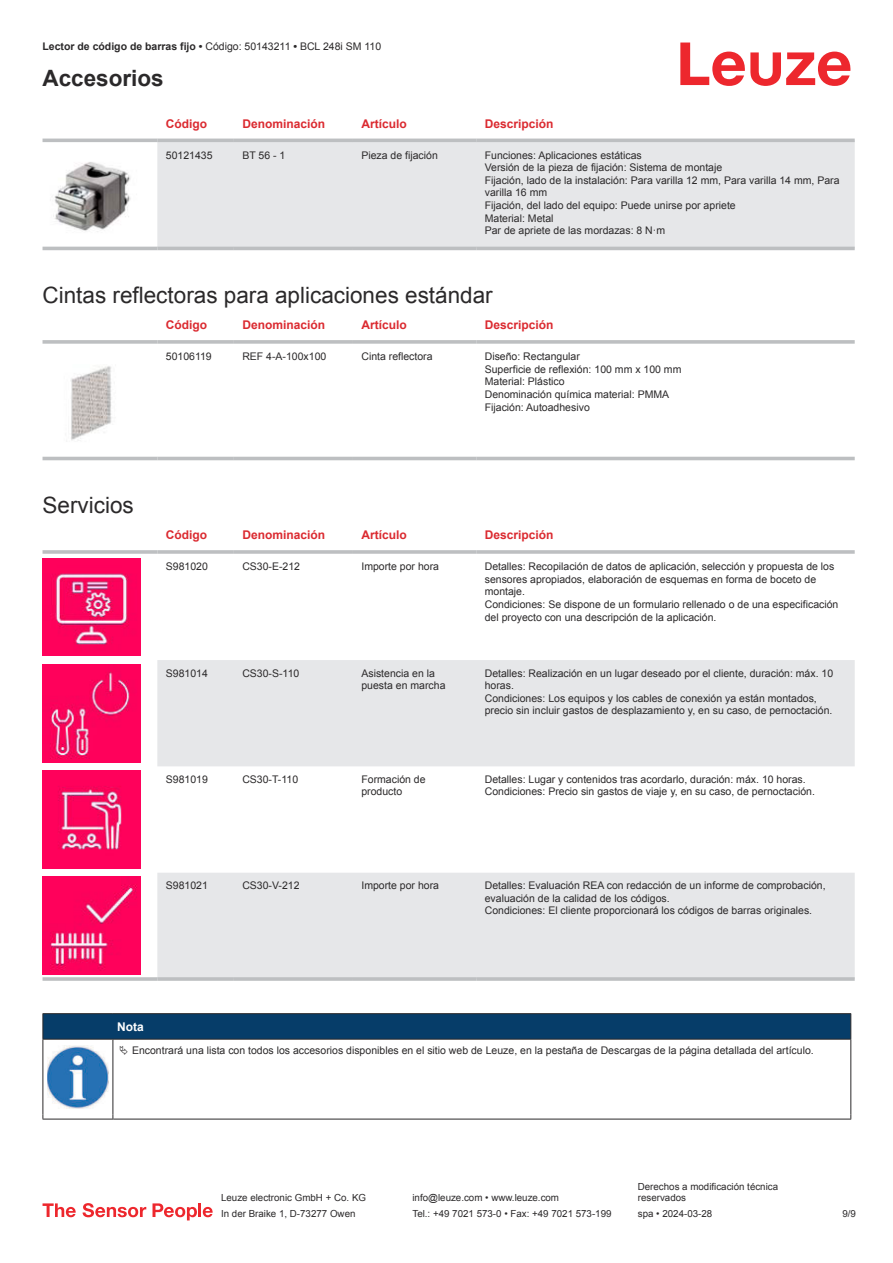
<style>
.page{position:relative;width:893px;height:1263px;background:#fff}
.page>*{position:absolute;margin:0;border:0;box-sizing:border-box;transform-origin:0 0}
.t1{font:22.5px "Arial";color:#2b292a}
.t2{font:700 22.5px "Arial";color:#2b292a}
.t3{font:700 12px "Arial";color:#db2a30}
.t4{font:700 12px "Arial";color:#fff}
.t5{font:10.5px/12.6px "Arial";color:#2b292a}
.t6{font:700 10.5px "Arial";color:#2b292a}
.t7{font:9.75px/11.7px "Arial";color:#2b292a}
.s1{font-weight:400}
</style>
<div class="page">
<svg style="left:680px;top:43px;width:170px;height:43px"></svg>
<svg style="left:43px;top:138px;width:812px;height:113px"></svg>
<div style="left:157px;top:142px;width:698px;height:105px;background:#e6e7e9"></div>
<hr style="left:43px;top:139px;width:114px;height:3px;background:#bdbfc1">
<hr style="left:157px;top:139px;width:77px;height:3px;background:#bdbfc1">
<hr style="left:234px;top:139px;width:119px;height:3px;background:#bdbfc1">
<hr style="left:353px;top:139px;width:123px;height:3px;background:#bdbfc1">
<hr style="left:476px;top:139px;width:379px;height:3px;background:#bdbfc1">
<hr style="left:43px;top:247px;width:114px;height:3px;background:#bdbfc1">
<hr style="left:157px;top:247px;width:77px;height:3px;background:#bdbfc1">
<hr style="left:234px;top:247px;width:119px;height:3px;background:#bdbfc1">
<hr style="left:353px;top:247px;width:123px;height:3px;background:#bdbfc1">
<hr style="left:476px;top:247px;width:379px;height:3px;background:#bdbfc1">
<img style="left:43px;top:146px;width:97px;height:98px">
<div style="left:43px;top:456px;width:812px;height:5px;background:#eceded"></div>
<svg style="left:43px;top:340px;width:114px;height:4px"></svg>
<svg style="left:157px;top:340px;width:77px;height:4px"></svg>
<svg style="left:234px;top:340px;width:119px;height:4px"></svg>
<svg style="left:353px;top:340px;width:123px;height:4px"></svg>
<svg style="left:476px;top:340px;width:379px;height:4px;background:#c3c5c7"></svg>
<hr style="left:43px;top:457px;width:114px;height:3px;background:#bdbfc1">
<hr style="left:157px;top:457px;width:77px;height:3px;background:#bdbfc1">
<hr style="left:234px;top:457px;width:119px;height:3px;background:#bdbfc1">
<hr style="left:353px;top:457px;width:123px;height:3px;background:#bdbfc1">
<hr style="left:476px;top:457px;width:379px;height:3px;background:#bdbfc1">
<img style="left:71px;top:366px;width:41px;height:75px">
<svg style="left:157px;top:660px;width:698px;height:317px;fill:#e6e7e9"></svg>
<hr style="left:43px;top:550px;width:114px;height:4px;background:#bdbfc1">
<hr style="left:157px;top:550px;width:77px;height:4px;background:#c8cacc">
<hr style="left:234px;top:550px;width:119px;height:4px;background:#c3c5c7">
<hr style="left:353px;top:550px;width:123px;height:4px;background:#bdbfc1">
<hr style="left:476px;top:550px;width:379px;height:4px;background:#c8cacc">
<hr style="left:43px;top:977px;width:114px;height:4px;background:#bdbfc1">
<hr style="left:157px;top:977px;width:77px;height:4px;background:#c6c8ca">
<hr style="left:234px;top:977px;width:119px;height:4px;background:#bdbfc1">
<hr style="left:353px;top:977px;width:123px;height:4px;background:#bdbfc1">
<hr style="left:476px;top:977px;width:379px;height:4px;background:#c6c8ca">
<img style="left:43px;top:558px;width:97px;height:98px">
<img style="left:43px;top:664px;width:97px;height:98px">
<img style="left:43px;top:771px;width:97px;height:97px">
<img style="left:43px;top:877px;width:97px;height:98px">
<svg style="left:44px;top:1040px;width:806px;height:79px"></svg>
<hr style="left:43px;top:1013px;width:70px;height:1px;background:#2b292a">
<hr style="left:43px;top:1039px;width:70px;height:1px;background:#2b292a">
<hr style="left:113px;top:1013px;width:738px;height:1px;background:#2b292a">
<svg style="left:43px;top:1014px;width:808px;height:25px;background:#063c67"></svg>
<hr style="left:113px;top:1039px;width:738px;height:1px;background:#2b292a">
<hr style="left:43px;top:1039px;width:1px;height:75px;background:#2b292a">
<hr style="left:113px;top:1039px;width:1px;height:75px;background:#2b292a">
<hr style="left:850px;top:1039px;width:1px;height:75px;background:#2b292a">
<hr style="left:43px;top:1119px;width:70px;height:1px;background:#2b292a">
<hr style="left:113px;top:1119px;width:738px;height:1px;background:#2b292a">
<img style="left:47px;top:1045px;width:61px;height:63px">
<div style="left:115px;top:1040px;width:734px;height:20px;background:#fff"></div>
<svg style="left:43px;top:1203px;width:33px;height:14px"></svg>
<svg style="left:83px;top:1203px;width:63px;height:14px"></svg>
<svg style="left:153px;top:1203px;width:44px;height:17px"></svg>
<hr style="left:198px;top:1203px;width:3px;height:14px;background:#ed272d">
<svg style="left:203px;top:1207px;width:10px;height:10px"></svg>
<p class="t6" style="left:43px;top:43px;width:340px">Lector de código de barras fijo • <span class="s1">Código: 50143211</span> • <span class="s1">BCL 248i SM 110</span></p>
<h1 class="t2" style="left:43px;top:70px;width:123px">Accesorios</h1>
<p class="t3" style="left:166px;top:119px;width:43px">Código</p>
<p class="t3" style="left:242px;top:119px;width:84px">Denominación</p>
<p class="t3" style="left:361px;top:119px;width:47px">Artículo</p>
<p class="t3" style="left:485px;top:119px;width:70px">Descripción</p>
<p class="t5" style="left:166px;top:150px;width:48px">50121435</p>
<p class="t5" style="left:242px;top:150px;width:44px">BT 56 - 1</p>
<p class="t5" style="left:361px;top:150px;width:78px">Pieza de fijación</p>
<p class="t5" style="left:485px;top:150px;width:356px">Funciones: Aplicaciones estáticas<br>Versión de la pieza de fijación: Sistema de montaje<br>Fijación, lado de la instalación: Para varilla 12 mm, Para varilla 14 mm, Para varilla 16 mm<br>Fijación, del lado del equipo: Puede unirse por apriete<br>Material: Metal<br>Par de apriete de las mordazas: 8 N·m</p>
<h1 class="t1" style="left:43px;top:287px;width:452px">Cintas reflectoras para aplicaciones estándar</h1>
<p class="t3" style="left:166px;top:320px;width:43px">Código</p>
<p class="t3" style="left:242px;top:320px;width:84px">Denominación</p>
<p class="t3" style="left:361px;top:320px;width:47px">Artículo</p>
<p class="t3" style="left:485px;top:320px;width:70px">Descripción</p>
<p class="t5" style="left:166px;top:351px;width:47px">50106119</p>
<p class="t5" style="left:242px;top:351px;width:86px">REF 4-A-100x100</p>
<p class="t5" style="left:361px;top:351px;width:73px">Cinta reflectora</p>
<p class="t5" style="left:485px;top:351px;width:198px">Diseño: Rectangular<br>Superficie de reflexión: 100 mm x 100 mm<br>Material: Plástico<br>Denominación química material: PMMA<br>Fijación: Autoadhesivo</p>
<h1 class="t1" style="left:43px;top:497px;width:93px">Servicios</h1>
<p class="t3" style="left:166px;top:531px;width:43px">Código</p>
<p class="t3" style="left:242px;top:531px;width:84px">Denominación</p>
<p class="t3" style="left:361px;top:531px;width:47px">Artículo</p>
<p class="t3" style="left:485px;top:531px;width:70px">Descripción</p>
<p class="t5" style="left:166px;top:561px;width:44px">S981020</p>
<p class="t5" style="left:242px;top:561px;width:59px">CS30-E-212</p>
<p class="t5" style="left:361px;top:561px;width:79px">Importe por hora</p>
<p class="t5" style="left:485px;top:561px;width:355px">Detalles: Recopilación de datos de aplicación, selección y propuesta de los sensores apropiados, elaboración de esquemas en forma de boceto de montaje.<br>Condiciones: Se dispone de un formulario rellenado o de una especificación del proyecto con una descripción de la aplicación.</p>
<p class="t5" style="left:166px;top:667px;width:44px">S981014</p>
<p class="t5" style="left:242px;top:667px;width:58px">CS30-S-110</p>
<p class="t5" style="left:361px;top:667px;width:86px">Asistencia en la puesta en marcha</p>
<p class="t5" style="left:485px;top:667px;width:350px">Detalles: Realización en un lugar deseado por el cliente, duración: máx. 10 horas.<br>Condiciones: Los equipos y los cables de conexión ya están montados, precio sin incluir gastos de desplazamiento y, en su caso, de pernoctación.</p>
<p class="t5" style="left:166px;top:774px;width:44px">S981019</p>
<p class="t5" style="left:242px;top:774px;width:57px">CS30-T-110</p>
<p class="t5" style="left:361px;top:774px;width:66px">Formación de producto</p>
<p class="t5" style="left:485px;top:774px;width:332px">Detalles: Lugar y contenidos tras acordarlo, duración: máx. 10 horas.<br>Condiciones: Precio sin gastos de viaje y, en su caso, de pernoctación.</p>
<p class="t5" style="left:166px;top:880px;width:44px">S981021</p>
<p class="t5" style="left:242px;top:880px;width:59px">CS30-V-212</p>
<p class="t5" style="left:361px;top:880px;width:79px">Importe por hora</p>
<p class="t5" style="left:485px;top:880px;width:342px">Detalles: Evaluación REA con redacción de un informe de comprobación, evaluación de la calidad de los códigos.<br>Condiciones: El cliente proporcionará los códigos de barras originales.</p>
<p class="t4" style="left:117px;top:1022px;width:28px">Nota</p>
<p class="t5" style="left:132px;top:1045px;width:683px">Encontrará una lista con todos los accesorios disponibles en el sitio web de Leuze, en la pestaña de Descargas de la página detallada del artículo.</p>
<p class="t7" style="left:221px;top:1193px;width:146px">Leuze electronic GmbH + Co. KG</p>
<p class="t7" style="left:412px;top:1193px;width:148px">info@leuze.com • www.leuze.com</p>
<p class="t7" style="left:638px;top:1181px;width:142px">Derechos a modificación técnica reservados</p>
<p class="t7" style="left:221px;top:1209px;width:136px">In der Braike 1, D-73277 Owen</p>
<p class="t7" style="left:412px;top:1209px;width:201px">Tel.: +49 7021 573-0 • Fax: +49 7021 573-199</p>
<p class="t7" style="left:638px;top:1209px;width:76px">spa • 2024-03-28</p>
<p class="t7" style="left:842px;top:1209px;width:15px">9 /9</p>
</div>
